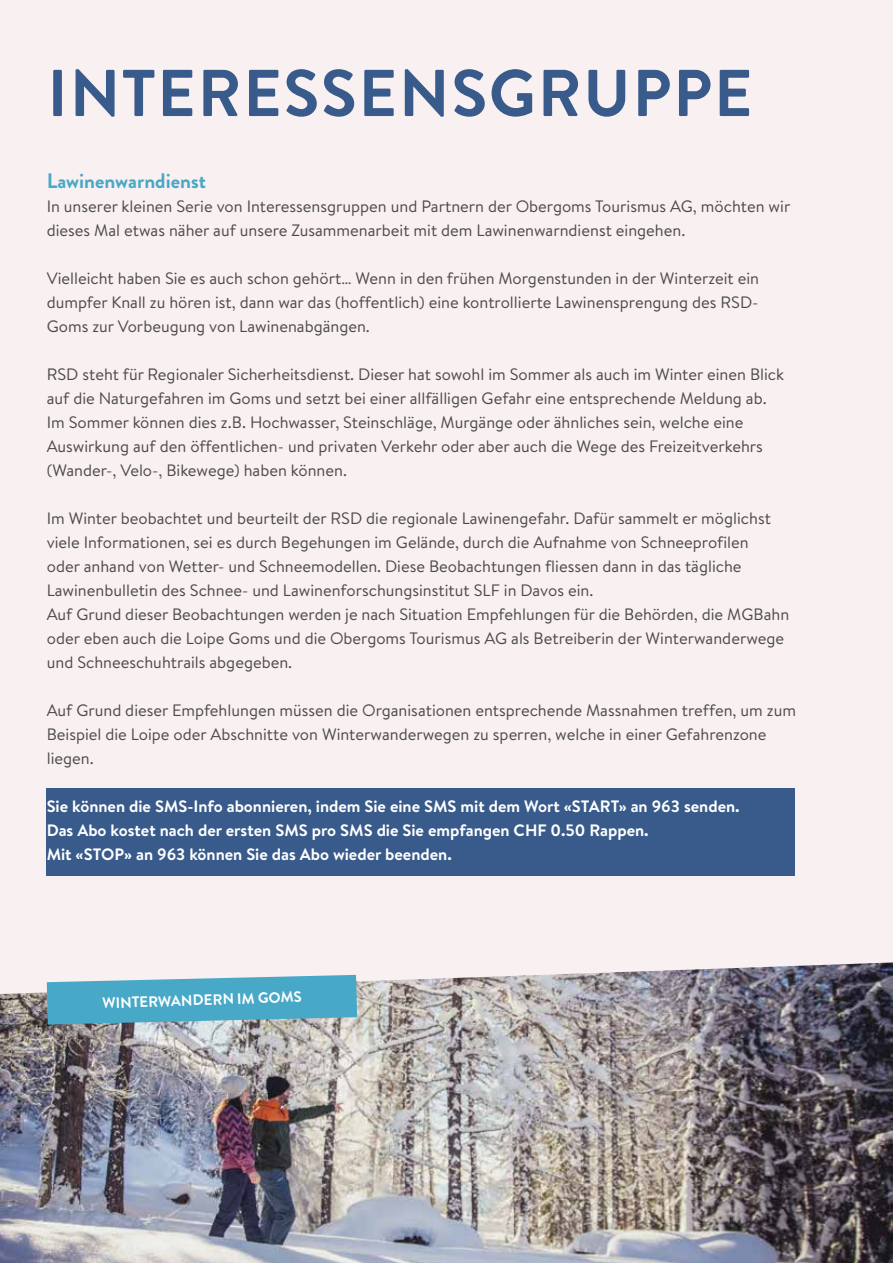
<style>
.page{position:relative;width:893px;height:1263px;background:#f8f0f1}
.page>*{position:absolute;margin:0;border:0;box-sizing:border-box;transform-origin:0 0}
.t1{font:700 66px "Brandon Grotesque";letter-spacing:.025em;color:#395b8b}
.t2{font:700 21px "Brandon Grotesque";color:#47a8c7}
.t3{font:16.5px/24px "Brandon Text";color:#4a4a49}
.t4{font:700 16.5px/24px "Brandon Text";color:#fff}
.t5{font:700 15px "Brandon Grotesque";color:#fff}
</style>
<div class="page">
<img style="left:0;top:994px;width:893px;height:269px">
<div style="left:47px;top:788px;width:748px;height:87px;background:#395b8b"></div>
<svg style="left:3px;top:962px;width:890px;height:32px"></svg>
<svg style="left:47px;top:975px;width:310px;height:49px;background:#5baec8"></svg>
<h1 class="t1" style="left:47px;top:47px;width:707px">INTERESSENSGRUPPE</h1>
<p class="t2" style="left:47px;top:166px;width:161px">Lawinenwarndienst</p>
<p class="t3" style="left:47px;top:194px;width:745px">In unserer kleinen Serie von Interessensgruppen und Partnern der Obergoms Tourismus AG, möchten wir dieses Mal etwas näher auf unsere Zusammenarbeit mit dem Lawinenwarndienst eingehen.</p>
<p class="t3" style="left:47px;top:266px;width:714px;text-align:justify">Vielleicht haben Sie es auch schon gehört… Wenn in den frühen Morgenstunden in der Winterzeit ein dumpfer Knall zu hören ist, dann war das (hoffentlich) eine kontrollierte Lawinensprengung des RSD-Goms zur Vorbeugung von Lawinenabgängen.</p>
<p class="t3" style="left:47px;top:362px;width:739px">RSD steht für Regionaler Sicherheitsdienst. Dieser hat sowohl im Sommer als auch im Winter einen Blick auf die Naturgefahren im Goms und setzt bei einer allfälligen Gefahr eine entsprechende Meldung ab.<br>Im Sommer können dies z.B. Hochwasser, Steinschläge, Murgänge oder ähnliches sein, welche eine Auswirkung auf den öffentlichen- und privaten Verkehr oder aber auch die Wege des Freizeitverkehrs (Wander-, Velo-, Bikewege) haben können.</p>
<p class="t3" style="left:47px;top:506px;width:744px">Im Winter beobachtet und beurteilt der RSD die regionale Lawinengefahr. Dafür sammelt er möglichst viele Informationen, sei es durch Begehungen im Gelände, durch die Aufnahme von Schneeprofilen<br>oder anhand von Wetter- und Schneemodellen. Diese Beobachtungen fliessen dann in das tägliche Lawinenbulletin des Schnee- und Lawinenforschungsinstitut SLF in Davos ein.<br>Auf Grund dieser Beobachtungen werden je nach Situation Empfehlungen für die Behörden, die MGBahn oder eben auch die Loipe Goms und die Obergoms Tourismus AG als Betreiberin der Winterwanderwege und Schneeschuhtrails abgegeben.</p>
<p class="t3" style="left:47px;top:698px;width:751px">Auf Grund dieser Empfehlungen müssen die Organisationen entsprechende Massnahmen treffen, um zum<br>Beispiel die Loipe oder Abschnitte von Winterwanderwegen zu sperren, welche in einer Gefahrenzone liegen.</p>
<p class="t4" style="left:47px;top:794px;width:694px">Sie können die SMS-Info abonnieren, indem Sie eine SMS mit dem Wort «START» an 963 senden.<br>Das Abo kostet nach der ersten SMS pro SMS die Sie empfangen CHF 0.50 Rappen.<br>Mit «STOP» an 963 können Sie das Abo wieder beenden.</p>
<p class="t5" style="left:102px;top:993px;width:201px;rotate:-2deg">WINTERWANDERN IM GOMS</p>
</div>
